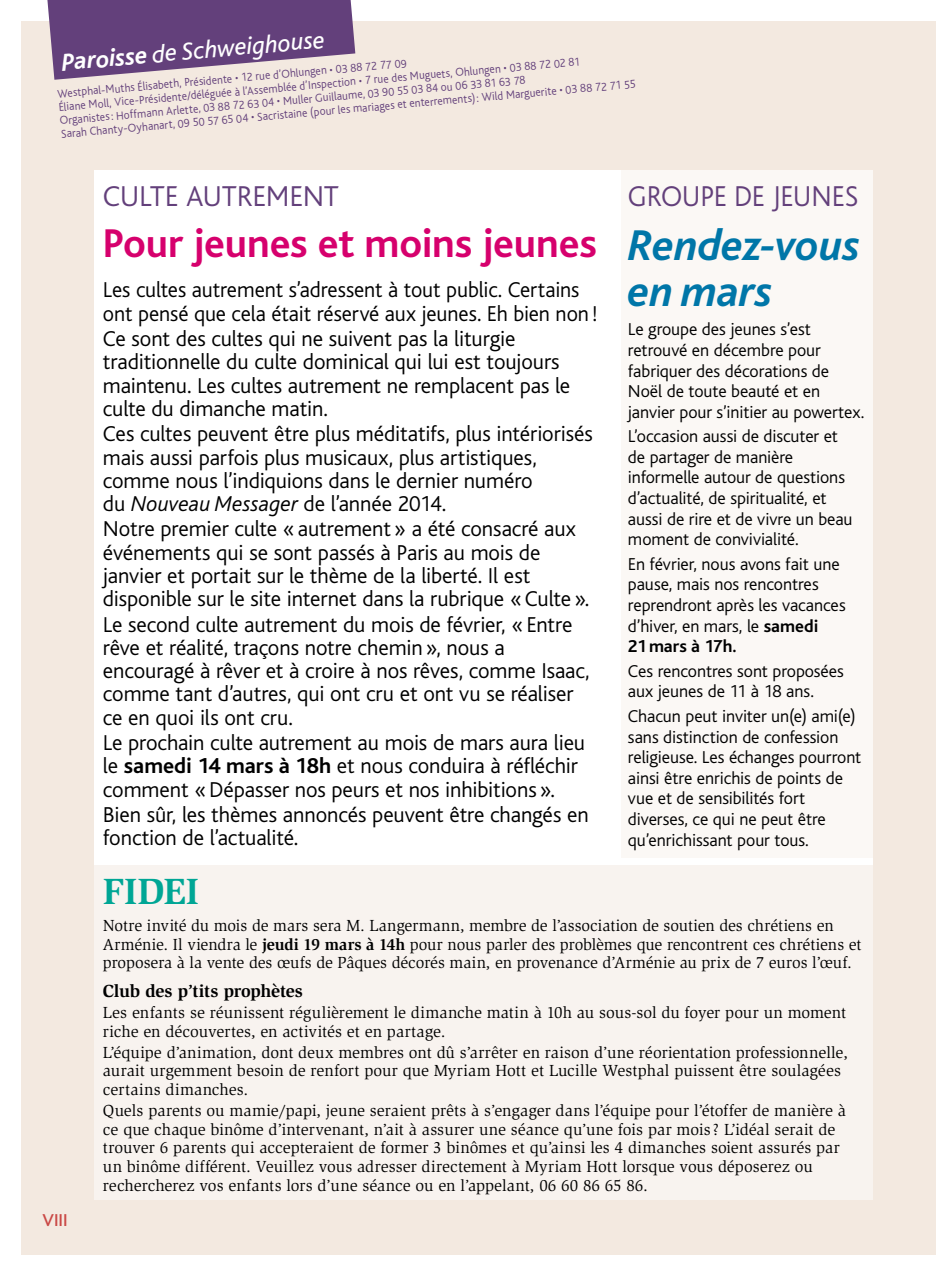
<style>
.page{position:relative;width:936px;height:1276px;background:#fff}
.page>*{position:absolute;margin:0;border:0;box-sizing:border-box;transform-origin:0 0}
.t1{font:italic 700 45px/46px "Bliss";letter-spacing:-.005em;color:#0076a8}
.t2{font:700 42px "Bliss";letter-spacing:-.005em;color:#d6006d}
.t3{font:700 37.5px "Slimbach";letter-spacing:.005em;color:#00a695}
.t4{font:300 30px "Bliss";letter-spacing:-.01em;color:#63407b;scale:.95 1}
.t5{font:300 30px "Bliss";letter-spacing:-.01em;color:#63407b}
.t6{font:italic 25.5px "Bliss";color:#fff}
.t7{font:300 22.5px/23.2px "Bliss";letter-spacing:-.005em;color:#000}
.t8{font:300 18px/20.5px "Bliss";letter-spacing:-.005em;color:#000}
.t9{font:700 18px "Slimbach";letter-spacing:-.015em;color:#000}
.t10{font:500 18px "Bliss";color:#ca4946}
.t11{font:16.5px/18.8px "Slimbach";color:#000}
.t12{font:300 12px/13.5px "Bliss";color:#63407b;scale:.95 1}
.s1{font-weight:700}
.s2{font-style:italic}
</style>
<div class="page">
<div style="left:21px;top:21px;width:914px;height:1233px;background:#f3e9e0"></div>
<div style="left:94px;top:170px;width:523px;height:690px;background:#fff"></div>
<div style="left:94px;top:861px;width:779px;height:338px;background:#f8f3ef"></div>
<svg style="left:47px;top:0;width:308px;height:80px"></svg>
<div style="left:616px;top:170px;width:257px;height:690px;background:#fbf8f5"></div>
<div style="left:613px;top:170px;width:7px;height:692px;background:#fff"></div>
<div style="left:94px;top:858px;width:779px;height:6px;background:#fff"></div>
<h3 class="t6" style="left:60px;top:49px;width:266px;rotate:-5deg"><span class="s1">Paroisse</span> de Schweighouse</h3>
<p class="t12" style="left:57px;top:87px;width:608px;rotate:-5deg">Westphal-Muths Élisabeth, Présidente • 12 rue d’Ohlungen • 03 88 72 77 09<br>Éliane Moll, Vice-Présidente/déléguée à l’Assemblée d’Inspection • 7 rue des Muguets, Ohlungen • 03 88 72 02 81<br>Organistes: Hoffmann Arlette, 03 88 72 63 04 • Muller Guillaume, 03 90 55 03 84 ou 06 33 81 63 78<br>Sarah Chanty-Oyhanart, 09 50 57 65 04 • Sacristaine (pour les mariages et enterrements): Wild Marguerite • 03 88 72 71 55</p>
<p class="t10" style="left:43px;top:1210px;width:27px">VIII</p>
<h3 class="t5" style="left:103px;top:180px;width:237px">CULTE AUTREMENT</h3>
<h2 class="t2" style="left:103px;top:221px;width:495px">Pour jeunes et moins jeunes</h2>
<h3 class="t7" style="left:103px;top:279px;width:496px">Les cultes autrement s’adressent à tout public. Certains ont pensé que cela était réservé aux jeunes. Eh bien non!</h3>
<h3 class="t7" style="left:103px;top:327px;width:469px">Ce sont des cultes qui ne suivent pas la liturgie traditionnelle du culte dominical qui lui est toujours maintenu. Les cultes autrement ne remplacent pas le culte du dimanche matin.</h3>
<h3 class="t7" style="left:103px;top:423px;width:491px">Ces cultes peuvent être plus méditatifs, plus intériorisés mais aussi parfois plus musicaux, plus artistiques, comme nous l’indiquions dans le dernier numéro<br>du <span class="s2">Nouveau Messager</span> de l’année 2014.</h3>
<h3 class="t7" style="left:103px;top:518px;width:488px">Notre premier culte «autrement» a été consacré aux événements qui se sont passés à Paris au mois de janvier et portait sur le thème de la liberté. Il est disponible sur le site internet dans la rubrique «Culte».</h3>
<h3 class="t7" style="left:103px;top:613px;width:488px">Le second culte autrement du mois de février, «Entre rêve et réalité, traçons notre chemin», nous a encouragé à rêver et à croire à nos rêves, comme Isaac, comme tant d’autres, qui ont cru et ont vu se réaliser ce en quoi ils ont cru.</h3>
<h3 class="t7" style="left:103px;top:731px;width:484px">Le prochain culte autrement au mois de mars aura lieu le <span class="s1">samedi 14 mars à 18h</span> et nous conduira à réfléchir comment «Dépasser nos peurs et nos inhibitions».</h3>
<h3 class="t7" style="left:103px;top:803px;width:487px">Bien sûr, les thèmes annoncés peuvent être changés en fonction de l’actualité.</h3>
<h3 class="t3" style="left:103px;top:868px;width:98px">FIDEI</h3>
<p class="t11" style="left:103px;top:916px;width:760px">Notre invité du mois de mars sera M. Langermann, membre de l’association de soutien des chrétiens en<br>Arménie. Il viendra le <span class="s1">jeudi 19 mars à 14h</span> pour nous parler des problèmes que rencontrent ces chrétiens et proposera à la vente des œufs de Pâques décorés main, en provenance d’Arménie au prix de 7 euros l’œuf.</p>
<p class="t9" style="left:103px;top:980px;width:201px">Club des p’tits prophètes</p>
<p class="t11" style="left:103px;top:1003px;width:744px">Les enfants se réunissent régulièrement le dimanche matin à 10h au sous-sol du foyer pour un moment riche en découvertes, en activités et en partage.</p>
<p class="t11" style="left:103px;top:1042px;width:746px">L’équipe d’animation, dont deux membres ont dû s’arrêter en raison d’une réorientation professionnelle, aurait urgemment besoin de renfort pour que Myriam Hott et Lucille Westphal puissent être soulagées certains dimanches.</p>
<p class="t11" style="left:103px;top:1101px;width:744px">Quels parents ou mamie/papi, jeune seraient prêts à s’engager dans l’équipe pour l’étoffer de manière à ce que chaque binôme d’intervenant, n’ait à assurer une séance qu’une fois par mois ? L’idéal serait de trouver 6 parents qui accepteraient de former 3 binômes et qu’ainsi les 4 dimanches soient assurés par un binôme différent. Veuillez vous adresser directement à Myriam Hott lorsque vous déposerez ou rechercherez vos enfants lors d’une séance ou en l’appelant, 06 60 86 65 86.</p>
<h3 class="t4" style="left:628px;top:180px;width:244px">GROUPE DE JEUNES</h3>
<h1 class="t1" style="left:628px;top:224px;width:234px">Rendez-vous en mars</h1>
<p class="t8" style="left:628px;top:319px;width:238px">Le groupe des jeunes s’est retrouvé en décembre pour fabriquer des décorations de<br>Noël de toute beauté et en janvier pour s’initier au powertex.</p>
<p class="t8" style="left:628px;top:426px;width:226px">L’occasion aussi de discuter et de partager de manière informelle autour de questions d’actualité, de spiritualité, et aussi de rire et de vivre un beau moment de convivialité.</p>
<p class="t8" style="left:628px;top:554px;width:219px">En février, nous avons fait une pause, mais nos rencontres reprendront après les vacances d’hiver, en mars, le <span class="s1">samedi<br>21mars à 17h.</span></p>
<p class="t8" style="left:628px;top:661px;width:217px">Ces rencontres sont proposées aux jeunes de 11 à 18 ans.</p>
<p class="t8" style="left:628px;top:706px;width:235px">Chacun peut inviter un(e) ami(e) sans distinction de confession religieuse. Les échanges pourront ainsi être enrichis de points de vue et de sensibilités fort diverses, ce qui ne peut être qu’enrichissant pour tous.</p>
</div>
